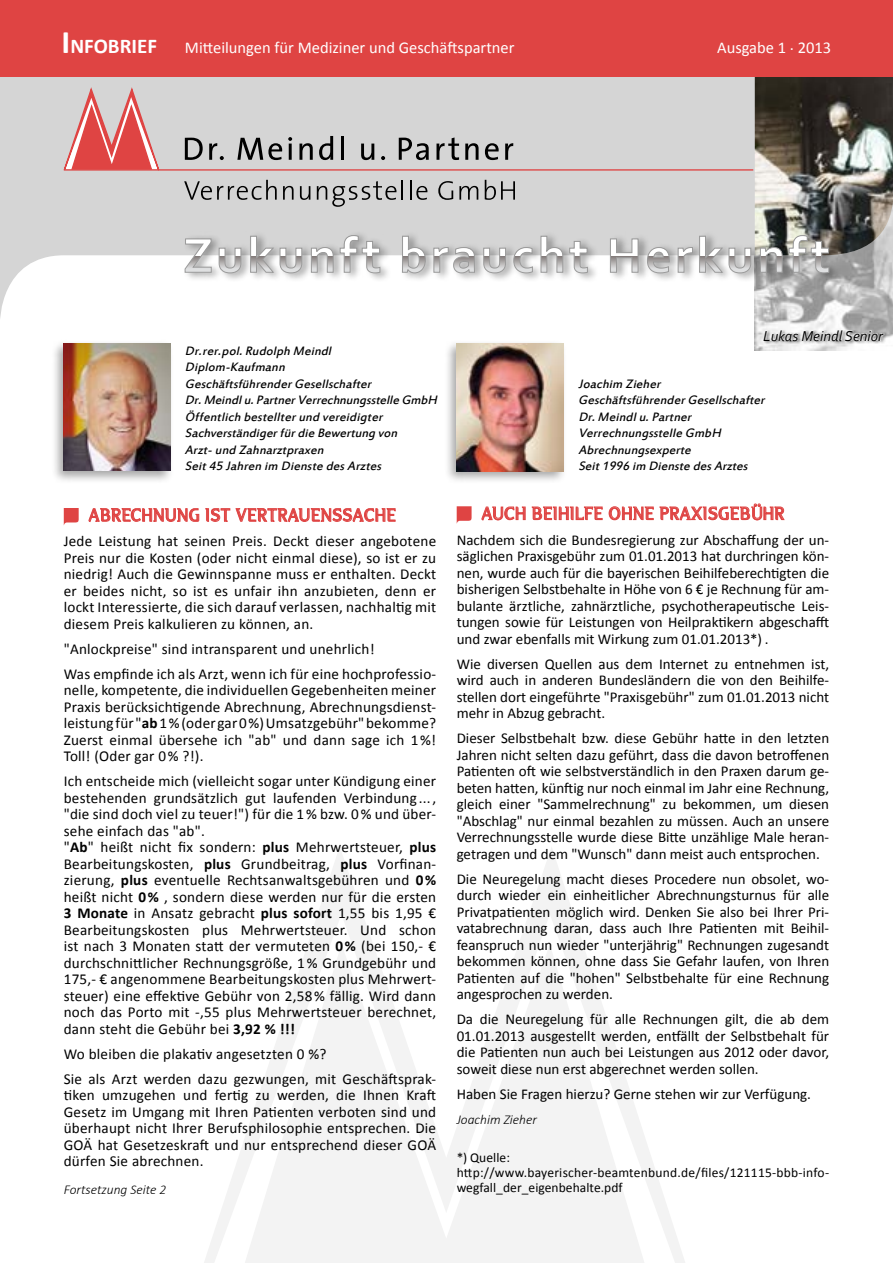
<style>
.page{position:relative;width:893px;height:1263px;background:#fff}
.page>*{position:absolute;margin:0;border:0;box-sizing:border-box;transform-origin:0 0}
.t1{font:700 21px "Calibri";color:#fff}
.t2{font:19.5px "Alex";letter-spacing:.03em;color:#df4443}
.t3{font:16.5px "Calibri";color:#fff}
.t4{font:15.15px/16.5px "Calibri";letter-spacing:.015em;color:#000;text-align:justify}
.t5{font:15px/16.5px "Calibri";color:#000;text-align:justify}
.t6{font:italic 15px "Corbel";color:#000}
.t7{font:italic 13.5px/16.5px "Estrangelo Edessa";color:#000}
.t8{font:13.5px/15px "Calibri";letter-spacing:.01em;color:#000}
.t9{font:italic 300 13.5px "Calibri";color:#000}
.s1{font-size:33px}
.s2{font-weight:700}
</style>
<div class="page">
<div style="left:51px;top:340px;width:123px;height:144px;background:#000;opacity:.35"></div>
<img style="left:64px;top:343px;width:106px;height:128px">
<svg style="left:204px;top:848px;width:481px;height:415px"></svg>
<svg style="left:245px;top:944px;width:399px;height:319px;fill:#f3f3f3"></svg>
<svg style="left:64px;top:508px;width:15px;height:17px"></svg>
<svg style="left:88px;top:508px;width:111px;height:14px"></svg>
<svg style="left:205px;top:508px;width:191px;height:14px"></svg>
<svg style="left:457px;top:506px;width:15px;height:17px"></svg>
<svg style="left:481px;top:506px;width:45px;height:15px"></svg>
<svg style="left:532px;top:506px;width:71px;height:14px"></svg>
<svg style="left:609px;top:503px;width:176px;height:18px"></svg>
<img style="left:755px;top:322px;width:138px;height:29px">
<svg style="left:0;top:77px;width:893px;height:245px"></svg>
<img style="left:755px;top:77px;width:138px;height:178px">
<div style="left:0;top:0;width:893px;height:77px;background:#df4443"></div>
<div style="left:184px;top:231px;width:657px;height:51px;background:#000;opacity:.35"></div>
<svg style="left:63px;top:85px;width:766px;height:188px;background:#c6c1c1"></svg>
<div style="left:764px;top:330px;width:124px;height:14px;background:#000;opacity:.6"></div>
<svg style="left:763px;top:330px;width:122px;height:10px"></svg>
<div style="left:444px;top:340px;width:123px;height:144px;background:#000;opacity:.35"></div>
<img style="left:457px;top:344px;width:106px;height:127px">
<h1 class="t1" style="left:62px;top:33px;width:97px"><span class="s1">I</span>NFOBRIEF</h1>
<p class="t3" style="left:185px;top:38px;width:331px">Mitteilungen für Mediziner und Geschäftspartner</p>
<p class="t3" style="left:717px;top:38px;width:116px">Ausgabe 1 . 2013</p>
<p class="t7" style="left:185px;top:343px;width:257px">Dr.rer.pol.Rudolph Meindl Diplom-Kaufmann GeschäftsführenderGesellschafter Dr.Meindlu.PartnerVerrechnungsstelle GmbH Öffentlich bestellterund vereidigter Sachverständigerfürdie Bewertung von Arzt-und Zahnarztpraxen<br>Seit45 Jahren im Dienste desArztes</p>
<p class="t2" style="left:89px;top:504px;width:309px">ABRECHNUNG IST VERTRAUENSSACHE</p>
<p class="t4" style="left:64px;top:533px;width:374px">Jede Leistung hat seinen Preis. Deckt dieser angebotene Preis nur die Kosten (oder nicht einmal diese), so ist er zu niedrig! Auch die Gewinnspanne muss er enthalten. Deckt er beides nicht, so ist es unfair ihn anzubieten, denn er lockt Interessierte, die sich darauf verlassen, nachhaltig mit diesem Preis kalkulieren zu können, an.</p>
<p class="t4" style="left:64px;top:636px;width:374px;line-height:25px">"Anlockpreise" sind intransparent und unehrlich!<br>Was empfinde ich als Arzt, wenn ich für eine hochprofessio-</p>
<p class="t4" style="left:64px;top:682px;width:374px">nelle, kompetente, die individuellen Gegebenheiten meiner Praxis berücksichtigende Abrechnung, Abrechnungsdienst&shy;leistung für "<span class="s2">ab</span> 1% (oder gar 0%) Umsatzgebühr" bekomme?<br>Zuerst einmal übersehe ich "ab" und dann sage ich 1%!<br>Toll! (Oder gar 0% ?!).</p>
<p class="t4" style="left:64px;top:773px;width:374px;text-align:left">Ich entscheide mich (vielleicht sogar unter Kündigung einer bestehenden grundsätzlich gut laufenden Verbindung..., "die sind doch viel zu teuer!") für die 1% bzw. 0% und über&shy;sehe einfach das "ab".<br>"<span class="s2">Ab</span>" heißt nicht fix sondern: <span class="s2">plus</span> Mehrwertsteuer, <span class="s2">plus </span>Bearbeitungskosten, <span class="s2">plus</span> Grundbeitrag, <span class="s2">plus</span> Vorfinan&shy;zierung, <span class="s2">plus</span> eventuelle Rechtsanwaltsgebühren und <span class="s2">0% </span>heißt nicht <span class="s2">0%</span> , sondern diese werden nur für die ersten <span class="s2">3 Monate</span> in Ansatz gebracht <span class="s2">plus sofort</span> 1,55 bis 1,95 € Bearbeitungskosten plus Mehrwertsteuer. Und schon ist nach 3 Monaten statt der vermuteten <span class="s2">0%</span> (bei 150,- € durchschnittlicher Rechnungsgröße, 1% Grundgebühr und 175,- € angenommene Bearbeitungskosten plus Mehrwert&shy;steuer) eine effektive Gebühr von 2,58% fällig. Wird dann noch das Porto mit -,55 plus Mehrwertsteuer berechnet, dann steht die Gebühr bei <span class="s2">3,92 % !!!</span></p>
<p class="t4" style="left:64px;top:1041px;width:374px;line-height:25px">Wo bleiben die plakativ angesetzten 0 %?<br>Sie als Arzt werden dazu gezwungen, mit Geschäftsprak-</p>
<p class="t4" style="left:64px;top:1087px;width:374px">tiken umzugehen und fertig zu werden, die Ihnen Kraft Gesetz im Umgang mit Ihren Patienten verboten sind und überhaupt nicht Ihrer Berufsphilosophie entsprechen. Die GOÄ hat Gesetzeskraft und nur entsprechend dieser GOÄ dürfen Sie abrechnen.</p>
<p class="t9" style="left:64px;top:1181px;width:104px">Fortsetzung Seite 2</p>
<p class="t6" style="left:763px;top:327px;width:121px">Lukas Meindl Senior</p>
<p class="t7" style="left:578px;top:376px;width:191px">Joachim Zieher<br>GeschäftsführenderGesellschafter<br>Dr.Meindlu.Partner<br>Verrechnungsstelle GmbH<br>Abrechnungsexperte<br>Seit1996 im Dienste desArztes</p>
<p class="t2" style="left:482px;top:502px;width:304px">AUCH BEIHILFE OHNE PRAXISGEBÜHR</p>
<p class="t5" style="left:457px;top:531px;width:374px">Nachdem sich die Bundesregierung zur Abschaffung der un&shy;säglichen Praxisgebühr zum 01.01.2013 hat durchringen kön&shy;nen, wurde auch für die bayerischen Beihilfeberechtigten die bisherigen Selbstbehalte in Höhe von 6 € je Rechnung für am&shy;bulante ärztliche, zahnärztliche, psychotherapeutische Leis&shy;tungen sowie für Leistungen von Heilpraktikern abgeschafft und zwar ebenfalls mit Wirkung zum 01.01.2013*) .</p>
<p class="t5" style="left:457px;top:655px;width:374px">Wie diversen Quellen aus dem Internet zu entnehmen ist, wird auch in anderen Bundesländern die von den Beihilfe&shy;stellen dort eingeführte "Praxisgebühr" zum 01.01.2013 nicht mehr in Abzug gebracht.</p>
<p class="t5" style="left:457px;top:730px;width:374px">Dieser Selbstbehalt bzw. diese Gebühr hatte in den letzten Jahren nicht selten dazu geführt, dass die davon betroffenen Patienten oft wie selbstverständlich in den Praxen darum ge&shy;beten hatten, künftig nur noch einmal im Jahr eine Rechnung, gleich einer "Sammelrechnung" zu bekommen, um diesen "Abschlag" nur einmal bezahlen zu müssen. Auch an unsere Verrechnungsstelle wurde diese Bitte unzählige Male heran&shy;getragen und dem "Wunsch" dann meist auch entsprochen.</p>
<p class="t5" style="left:457px;top:870px;width:374px">Die Neuregelung macht dieses Procedere nun obsolet, wo&shy;durch wieder ein einheitlicher Abrechnungsturnus für alle Privatpatienten möglich wird. Denken Sie also bei Ihrer Pri&shy;vatabrechnung daran, dass auch Ihre Patienten mit Beihil&shy;feanspruch nun wieder "unterjährig" Rechnungen zugesandt bekommen können, ohne dass Sie Gefahr laufen, von Ihren Patienten auf die "hohen" Selbstbehalte für eine Rechnung angesprochen zu werden.</p>
<p class="t5" style="left:457px;top:1011px;width:374px">Da die Neuregelung für alle Rechnungen gilt, die ab dem 01.01.2013 ausgestellt werden, entfällt der Selbstbehalt für die Patienten nun auch bei Leistungen aus 2012 oder davor, soweit diese nun erst abgerechnet werden sollen.</p>
<p class="t5" style="left:457px;top:1085px;width:356px">Haben Sie Fragen hierzu? Gerne stehen wir zur Verfügung.</p>
<p class="t9" style="left:457px;top:1111px;width:82px">Joachim Zieher</p>
<p class="t8" style="left:457px;top:1149px;width:374px">*) Quelle: http://www.bayerischer-beamtenbund.de/files/121115-bbb-info&shy;wegfall_der_eigenbehalte.pdf</p>
</div>
